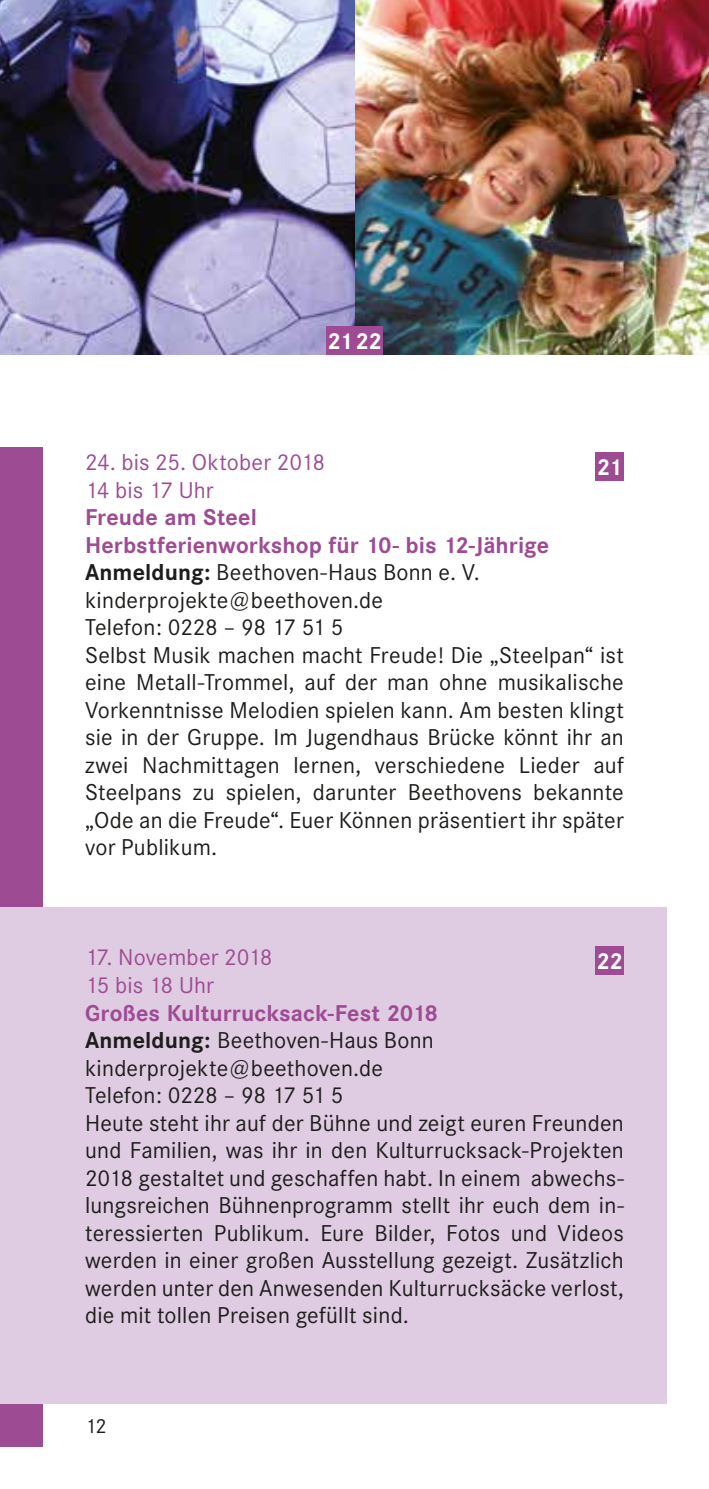
<style>
.page{position:relative;width:709px;height:1489px;background:#fff}
.page>*{position:absolute;margin:0;border:0;box-sizing:border-box;transform-origin:0 0}
.t1{font:22.5px/27.5px "Corporate SBQ";letter-spacing:.01em;color:#1d1d1b}
.t2{font:22.5px/27.5px "Corporate SBQ";letter-spacing:.005em;color:#9d4c93}
.t3{font:700 22.5px "Corporate SBQ";letter-spacing:-.025em;color:#fff}
.t4{font:20px "Corporate SBQ";color:#1d1d1b}
.s1{font-weight:700;color:#9d4c93}
.s2{font-weight:700}
</style>
<div class="page">
<div style="left:0;top:446px;width:43px;height:1000px;background:#9d4c93"></div>
<div style="left:0;top:907px;width:666px;height:496px;background:#dfcbe2"></div>
<img style="left:0;top:0;width:709px;height:354px">
<div style="left:326px;top:326px;width:28px;height:28px;background:#9d4c93"></div>
<div style="left:595px;top:452px;width:29px;height:28px;background:#9d4c93"></div>
<div style="left:354px;top:326px;width:29px;height:28px;background:#9d4c93"></div>
<div style="left:595px;top:946px;width:29px;height:28px;background:#9d4c93"></div>
<p class="t3" style="left:327px;top:327px;width:56px">2122</p>
<p class="t2" style="left:85px;top:449px;width:242px">24. bis 25. Oktober 2018<br>14 bis 17 Uhr</p>
<p class="t1" style="left:85px;top:504px;width:540px"><span class="s1">Freude am Steel<br>Herbstferienworkshop für 10- bis 12-Jährige </span><span class="s2">Anmeldung:</span> Beethoven-Haus Bonn e. V. kinderprojekte@beethoven.de<br>Telefon: 0228 – 98 17 51 5<br>Selbst Musik machen macht Freude! Die „Steelpan“ ist eine Metall-Trommel, auf der man ohne musikalische Vorkenntnisse Melodien spielen kann. Am besten klingt sie in der Gruppe. Im Jugendhaus Brücke könnt ihr an zwei Nachmittagen lernen, verschiedene Lieder auf Steelpans zu spielen, darunter Beethovens bekannte „Ode an die Freude“. Euer Können präsentiert ihr später vor Publikum.</p>
<p class="t3" style="left:597px;top:453px;width:27px">21</p>
<p class="t2" style="left:85px;top:944px;width:189px">17. November 2018<br>15 bis 18 Uhr</p>
<p class="t1" style="left:85px;top:999px;width:540px"><span class="s1">Großes Kulturrucksack-Fest 2018<br></span><span class="s2">Anmeldung:</span> Beethoven-Haus Bonn kinderprojekte@beethoven.de<br>Telefon: 0228 – 98 17 51 5<br>Heute steht ihr auf der Bühne und zeigt euren Freunden und Familien, was ihr in den Kulturrucksack-Projekten 2018 gestaltet und geschaffen habt. In einem abwechs&shy;lungsreichen Bühnenprogramm stellt ihr euch dem in&shy;teressierten Publikum. Eure Bilder, Fotos und Videos werden in einer großen Ausstellung gezeigt. Zusätzlich werden unter den Anwesenden Kulturrucksäcke verlost, die mit tollen Preisen gefüllt sind.</p>
<p class="t3" style="left:596px;top:947px;width:28px">22</p>
<p class="t4" style="left:85px;top:1413px;width:23px">12</p>
</div>
